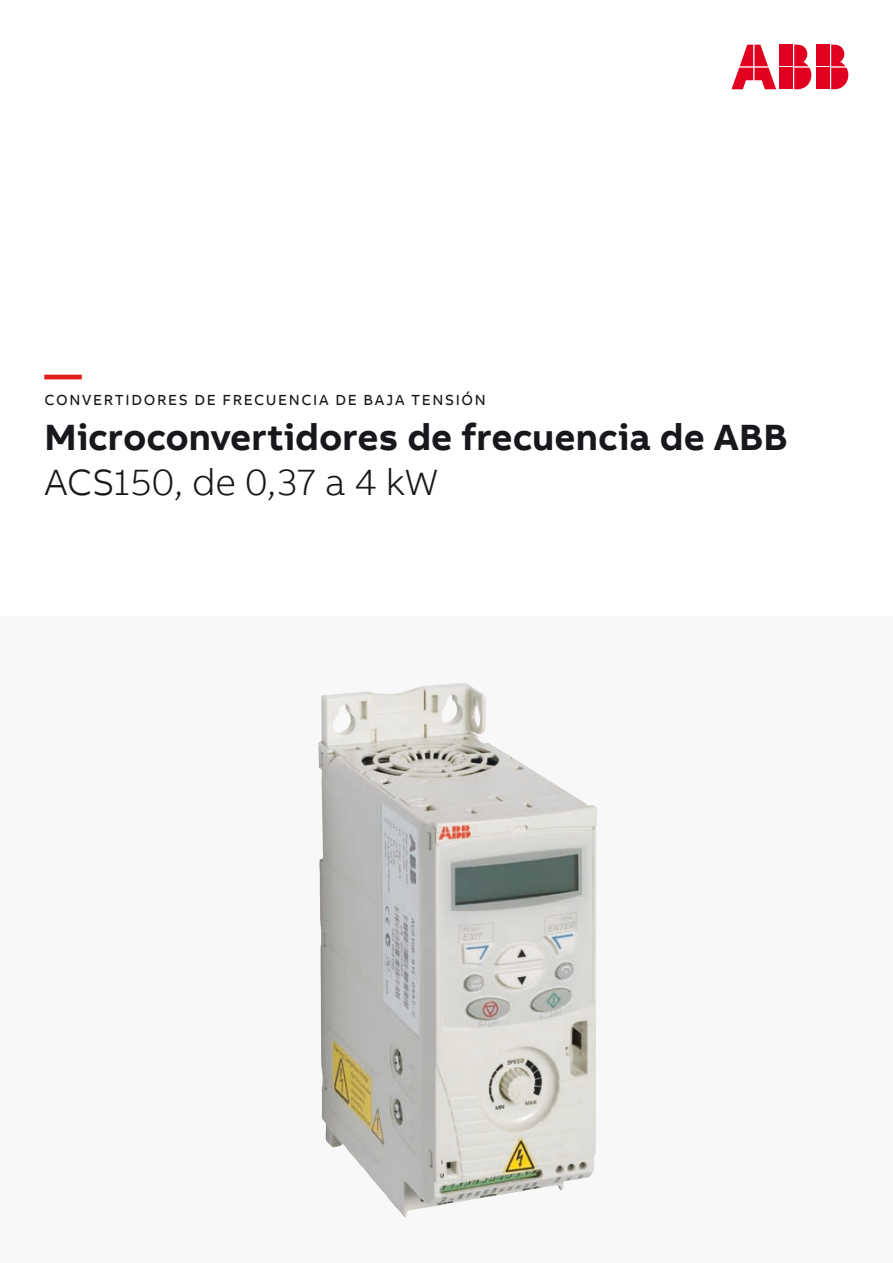
<style>
.page{position:relative;width:893px;height:1263px;background:#fff}
.page>*{position:absolute;margin:0;border:0;box-sizing:border-box;transform-origin:0 0}
.t1{font:700 37.5px "AB Bvoice";color:#1a171c}
.t2{font:300 37.5px "AB Bvoice";color:#1a171c}
.t3{font:700 37.5px "AB Bvoice";color:#e31b1b}
.t4{font:15px "AB Bvoice";letter-spacing:.11em;color:#1a171c}
</style>
<div class="page">
<div style="left:817px;top:45px;width:13px;height:21px;background:#e20020"></div>
<div style="left:817px;top:68px;width:13px;height:21px;background:#e20020"></div>
<svg style="left:831px;top:45px;width:17px;height:44px"></svg>
<svg style="left:731px;top:45px;width:45px;height:44px"></svg>
<div style="left:780px;top:45px;width:13px;height:21px;background:#e20020"></div>
<div style="left:780px;top:68px;width:13px;height:21px;background:#e20020"></div>
<svg style="left:794px;top:45px;width:17px;height:44px"></svg>
<div style="left:0;top:617px;width:893px;height:646px;background:#f8f8f8"></div>
<img style="left:318px;top:683px;width:279px;height:534px">
<h1 class="t3" style="left:45px;top:350px;width:39px">—</h1>
<p class="t4" style="left:45px;top:390px;width:443px">CONVERTIDORES DE FRECUENCIA DE BAJA TENSIÓN</p>
<h1 class="t1" style="left:45px;top:413px;width:744px">Microconvertidores de frecuencia de ABB</h1>
<h1 class="t2" style="left:45px;top:460px;width:395px">ACS150, de 0,37 a 4 kW</h1>
</div>
